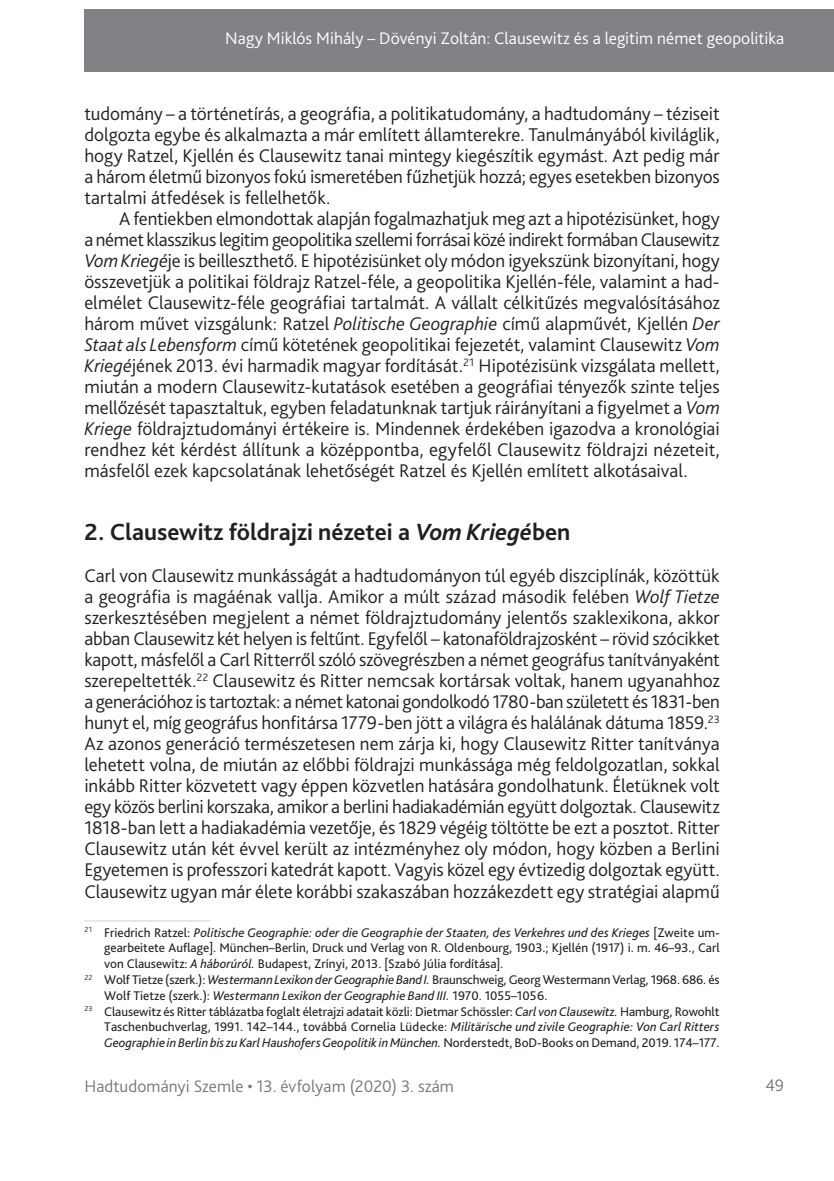
<style>
.page{position:relative;width:834px;height:1181px;background:#fff}
.page>*{position:absolute;margin:0;border:0;box-sizing:border-box;transform-origin:0 0}
.t1{font:700 24.5px "Bliss Pro";color:#231f20}
.t2{font:300 19.25px/21px "Bliss Pro";color:#231f20;text-align:justify}
.t3{font:300 17.5px "Bliss Pro";letter-spacing:.005em;color:#fff}
.t4{font:300 17.5px "Bliss Pro";color:#767a7c}
.t5{font:13.12px "Bliss Pro";color:#231f20}
.t6{font:italic 13.12px "Bliss Pro";color:#231f20}
.s1{font-style:italic}
.s2{font-style:normal}
</style>
<div class="page">
<div style="left:84px;top:9px;width:749px;height:63px;background:#808285"></div>
<hr style="left:84px;top:920px;width:126px;height:1px;background:#d1d2d4">
<p class="t3" style="left:225px;top:27px;width:560px">Nagy Miklós Mihály – Dövényi Zoltán: Clausewitz és a legitim német geopolitika</p>
<p class="t2" style="left:84px;top:103px;width:636px">tudomány – a történetírás, a geográfia, a politikatudomány, a hadtudomány – téziseit dolgozta egybe és alkalmazta a már említett államterekre. Tanulmányából kiviláglik, hogy Ratzel, Kjellén és Clausewitz tanai mintegy kiegészítik egymást. Azt pedig már a három életmű bizonyos fokú ismeretében fűzhetjük hozzá; egyes esetekben bizonyos tartalmi átfedések is fellelhetők.</p>
<p class="t2" style="left:84px;top:208px;width:637px;text-indent:35px">A fentiekben elmondottak alapján fogalmazhatjuk meg azt a hipotézisünket, hogy a német klasszikus legitim geopolitika szellemi forrásai közé indirekt formában Clausewitz <span class="s1">Vom Kriegé</span>je is beilleszthető. E hipotézisünket oly módon igyekszünk bizonyítani, hogy összevetjük a politikai földrajz Ratzel-féle, a geopolitika Kjellén-féle, valamint a had&shy;elmélet Clausewitz-féle geográfiai tartalmát. A vállalt célkitűzés megvalósításához három művet vizsgálunk: Ratzel <span class="s1">Politische Geographie</span> című alapművét, Kjellén <span class="s1">Der Staat als Lebensform</span> című kötetének geopolitikai fejezetét, valamint Clausewitz <span class="s1">Vom Kriegé</span>jének 2013. évi harmadik magyar fordítását.<sup>21</sup> Hipotézisünk vizsgálata mellett, miután a modern Clausewitz-kutatások esetében a geográfiai tényezők szinte teljes mellőzését tapasztaltuk, egyben feladatunknak tartjuk ráirányítani a figyelmet a <span class="s1">Vom Kriege</span> földrajztudományi értékeire is. Mindennek érdekében igazodva a kronológiai rendhez két kérdést állítunk a középpontba, egyfelől Clausewitz földrajzi nézeteit, másfelől ezek kapcsolatának lehetőségét Ratzel és Kjellén említett alkotásaival.</p>
<p class="t1" style="left:84px;top:517px;width:487px">2. Clausewitz földrajzi nézetei a <span class="s1">Vom Kriegé</span>ben</p>
<p class="t2" style="left:84px;top:565px;width:637px">Carl von Clausewitz munkásságát a hadtudományon túl egyéb diszciplínák, közöttük a geográfia is magáénak vallja. Amikor a múlt század második felében <span class="s1">Wolf Tietze </span>szerkesztésében megjelent a német földrajztudomány jelentős szaklexikona, akkor abban Clausewitz két helyen is feltűnt. Egyfelől – katonaföldrajzosként – rövid szócikket kapott, másfelől a Carl Ritterről szóló szövegrészben a német geográfus tanítványaként szerepeltették.<sup>22</sup> Clausewitz és Ritter nemcsak kortársak voltak, hanem ugyanahhoz a generációhoz is tartoztak: a német katonai gondolkodó 1780-ban született és 1831-ben hunyt el, míg geográfus honfitársa 1779-ben jött a világra és halálának dátuma 1859.<sup>23<br></sup>Az azonos generáció természetesen nem zárja ki, hogy Clausewitz Ritter tanítványa lehetett volna, de miután az előbbi földrajzi munkássága még feldolgozatlan, sokkal inkább Ritter közvetett vagy éppen közvetlen hatására gondolhatunk. Életüknek volt egy közös berlini korszaka, amikor a berlini hadiakadémián együtt dolgoztak. Clausewitz 1818-ban lett a hadiakadémia vezetője, és 1829 végéig töltötte be ezt a posztot. Ritter Clausewitz után két évvel került az intézményhez oly módon, hogy közben a Berlini Egyetemen is professzori katedrát kapott. Vagyis közel egy évtizedig dolgoztak együtt.<br>Clausewitz ugyan már élete korábbi szakaszában hozzákezdett egy stratégiai alapmű</p>
<p class="t6" style="left:84px;top:924px;width:637px"><sup>21</sup> <span class="s2">Friedrich Ratzel:</span> Politische Geographie: oder die Geographie der Staaten, des Verkehres und des Krieges <span class="s2">[Zweite um-</span></p>
<p class="t5" style="left:104px;top:940px;width:617px">gearbeitete Auflage]. München–Berlin, Druck und Verlag von R. Oldenbourg, 1903.; Kjellén (1917) i. m. 46–93., Carl</p>
<p class="t5" style="left:104px;top:955px;width:400px">von Clausewitz: <span class="s1">A háborúról.</span> Budapest, Zrínyi, 2013. [Szabó Júlia fordítása].</p>
<p class="t5" style="left:84px;top:971px;width:636px"><sup>22</sup> Wolf Tietze (szerk.): <span class="s1">Westermann Lexikon der Geographie Band I.</span> Braunschweig, Georg Westermann Verlag, 1968. 686. és</p>
<p class="t6" style="left:104px;top:987px;width:444px"><span class="s2">Wolf Tietze (szerk.):</span> Westermann Lexikon der Geographie Band III. <span class="s2">1970. 1055–1056.</span></p>
<p class="t5" style="left:84px;top:1003px;width:636px"><sup>23</sup> Clausewitz és Ritter táblázatba foglalt életrajzi adatait közli: Dietmar Schössler: <span class="s1">Carl von Clausewitz.</span> Hamburg, Rowohlt</p>
<p class="t5" style="left:104px;top:1018px;width:616px">Taschenbuchverlag, 1991. 142–144., továbbá Cornelia Lüdecke: <span class="s1">Militärische und zivile Geographie: Von Carl Ritters</span></p>
<p class="t6" style="left:104px;top:1034px;width:617px">Geographie in Berlin bis zu Karl Haushofers Geopolitik in München. <span class="s2">Norderstedt, BoD-Books on Demand, 2019. 174–177.</span></p>
<p class="t4" style="left:84px;top:1075px;width:371px">Hadtudományi Szemle • 13. évfolyam (2020) 3. szám</p>
<p class="t4" style="left:765px;top:1074px;width:20px">49</p>
</div>
